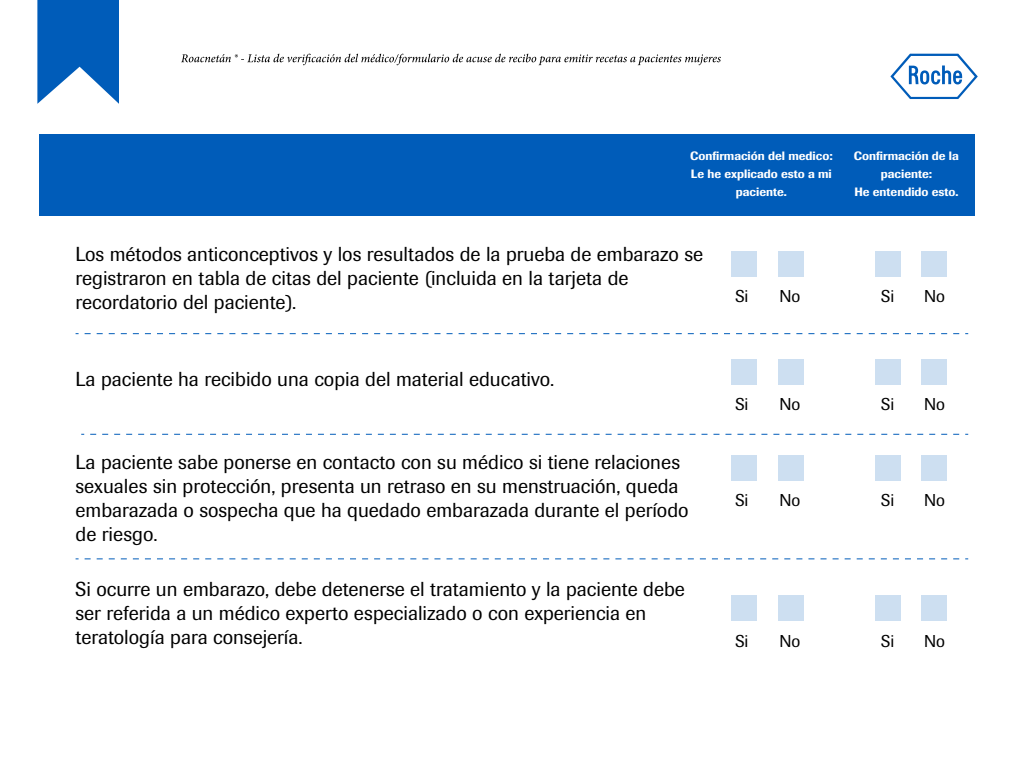
<style>
.page{position:relative;width:1024px;height:768px;background:#fff}
.page>*{position:absolute;margin:0;border:0;box-sizing:border-box;transform-origin:0 0}
.t1{font:20px/24px "Imago";color:#000}
.t2{font:17px "Imago";color:#000}
.t3{font:500 12px/18px "Imago";color:#fff;text-align:center}
</style>
<div class="page">
<svg style="left:890px;top:54px;width:88px;height:45px"></svg>
<div style="left:39px;top:134px;width:936px;height:82px;background:#005cb9"></div>
<div style="left:731px;top:251px;width:26px;height:25px;background:#cddff1"></div>
<div style="left:922px;top:251px;width:25px;height:25px;background:#cddff1"></div>
<div style="left:779px;top:251px;width:25px;height:25px;background:#cddff1"></div>
<div style="left:875px;top:251px;width:26px;height:25px;background:#cddff1"></div>
<svg style="left:85px;top:333px;width:883px;height:1px"></svg>
<div style="left:731px;top:359px;width:26px;height:25px;background:#cddff1"></div>
<div style="left:922px;top:359px;width:25px;height:25px;background:#cddff1"></div>
<div style="left:779px;top:359px;width:25px;height:25px;background:#cddff1"></div>
<div style="left:875px;top:359px;width:26px;height:25px;background:#cddff1"></div>
<svg style="left:85px;top:559px;width:883px;height:1px"></svg>
<div style="left:731px;top:596px;width:26px;height:25px;background:#cddff1"></div>
<div style="left:922px;top:596px;width:25px;height:25px;background:#cddff1"></div>
<div style="left:779px;top:596px;width:25px;height:25px;background:#cddff1"></div>
<div style="left:875px;top:596px;width:26px;height:25px;background:#cddff1"></div>
<div style="left:731px;top:455px;width:26px;height:26px;background:#cddff1"></div>
<div style="left:922px;top:455px;width:25px;height:26px;background:#cddff1"></div>
<div style="left:779px;top:455px;width:25px;height:26px;background:#cddff1"></div>
<div style="left:875px;top:455px;width:26px;height:26px;background:#cddff1"></div>
<svg style="left:90px;top:434px;width:878px;height:1px"></svg>
<svg style="left:37px;top:0;width:82px;height:104px"></svg>
<svg style="left:181px;top:54px;width:540px;height:11px"></svg>
<p class="t3" style="left:690px;top:147px;width:144px">Confirmación del medico:<br>Le he explicado esto a mi paciente.</p>
<p class="t3" style="left:854px;top:147px;width:106px">Confirmación de la paciente:<br>He entendido esto.</p>
<p class="t1" style="left:76px;top:242px;width:629px">Los métodos anticonceptivos y los resultados de la prueba de embarazo se registraron en tabla de citas del paciente (incluida en la tarjeta de recordatorio del paciente).</p>
<p class="t1" style="left:76px;top:367px;width:480px">La paciente ha recibido una copia del material educativo.</p>
<p class="t1" style="left:76px;top:450px;width:615px">La paciente sabe ponerse en contacto con su médico si tiene relaciones sexuales sin protección, presenta un retraso en su menstruación, queda embarazada o sospecha que ha quedado embarazada durante el período de riesgo.</p>
<p class="t1" style="left:76px;top:577px;width:611px">Si ocurre un embarazo, debe detenerse el tratamiento y la paciente debe ser referida a un médico experto especializado o con experiencia en teratología para consejería.</p>
<p class="t2" style="left:735px;top:286px;width:15px">Si</p>
<p class="t2" style="left:780px;top:286px;width:22px">No</p>
<p class="t2" style="left:881px;top:286px;width:15px">Si</p>
<p class="t2" style="left:924px;top:286px;width:22px">No</p>
<p class="t2" style="left:735px;top:394px;width:15px">Si</p>
<p class="t2" style="left:780px;top:394px;width:22px">No</p>
<p class="t2" style="left:881px;top:394px;width:15px">Si</p>
<p class="t2" style="left:924px;top:394px;width:22px">No</p>
<p class="t2" style="left:735px;top:490px;width:15px">Si</p>
<p class="t2" style="left:780px;top:490px;width:22px">No</p>
<p class="t2" style="left:881px;top:490px;width:15px">Si</p>
<p class="t2" style="left:924px;top:490px;width:22px">No</p>
<p class="t2" style="left:735px;top:631px;width:15px">Si</p>
<p class="t2" style="left:780px;top:631px;width:22px">No</p>
<p class="t2" style="left:881px;top:631px;width:15px">Si</p>
<p class="t2" style="left:924px;top:631px;width:22px">No</p>
</div>
